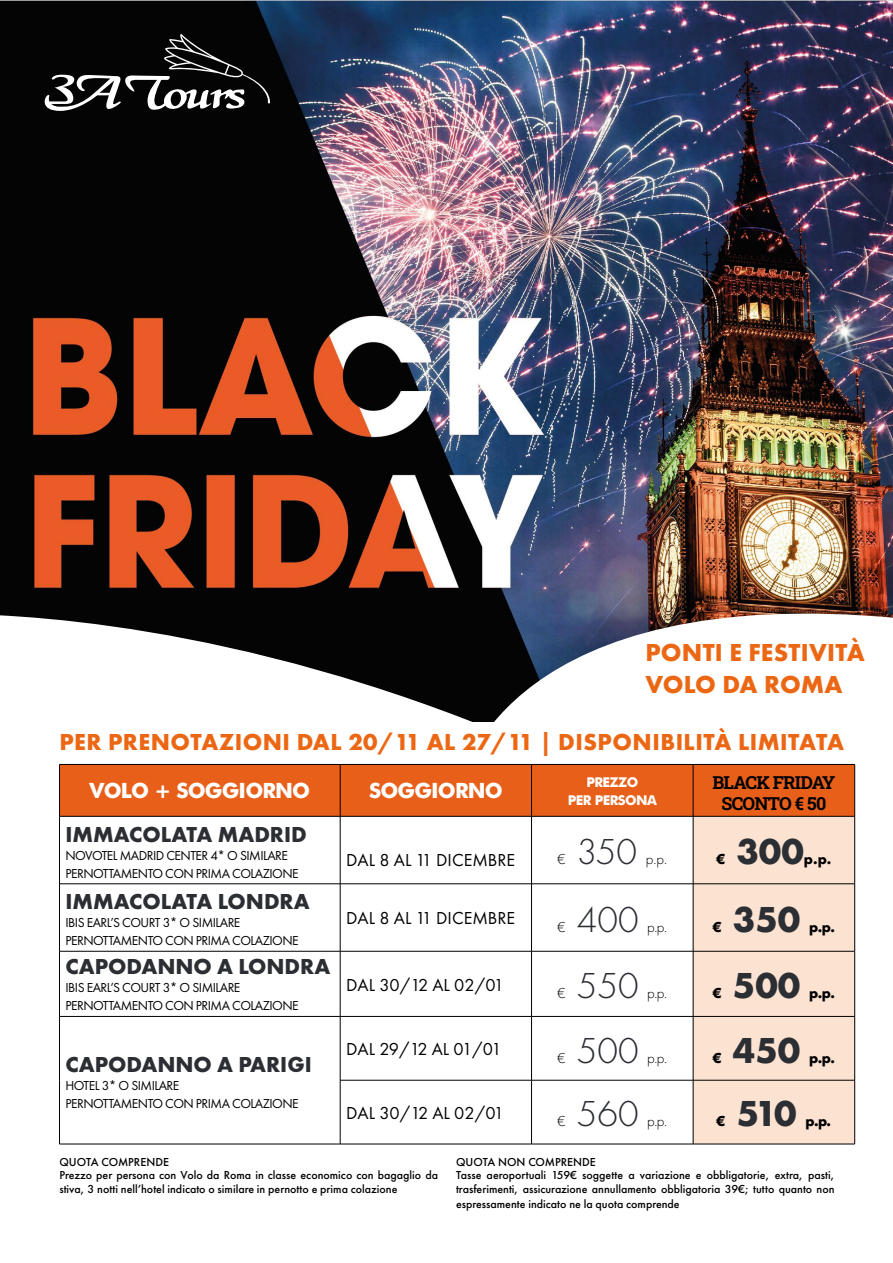
<style>
.page{position:relative;width:893px;height:1263px;background:#fff}
.page>*{position:absolute;margin:0;border:0;box-sizing:border-box;transform-origin:0 0}
.t1{font:300 37.5px "Futura PT";color:#2b2e33}
.t2{font:700 37.5px "Futura PT";color:#2b2e33}
.t3{font:700 25.5px/31.5px "Futura PT";letter-spacing:.01em;color:#ec6714}
.t4{font:700 24px "Futura PT";letter-spacing:.02em;color:#ec6714}
.t5{font:700 22.5px "Futura PT";color:#2b2e33}
.t6{font:700 21px "Futura";letter-spacing:-.04em;color:#fff}
.t7{font:18px "Futura PT";color:#000}
.t8{font:18px/21px "Roboto Slab";letter-spacing:-.04em;color:#000;text-align:center}
.t9{font:18px "Futura PT";letter-spacing:-.035em;color:#000}
.t10{font:300 15px "Futura PT";color:#000}
.t11{font:700 15px "Futura PT";color:#000}
.t12{font:13.5px/18px "Futura PT";letter-spacing:-.04em;color:#000}
.t13{font:700 13.5px/18px "Futura";letter-spacing:-.04em;color:#fff;text-align:center}
.t14{font:500 12px/13.5px "Futura PT";color:#000}
</style>
<div class="page">
<img style="left:0;top:0;width:893px;height:615px">
<img style="left:464px;top:582px;width:429px;height:33px">
<svg style="left:0;top:615px;width:893px;height:529px"></svg>
<svg style="left:39px;top:34px;width:231px;height:77px;background:#2c2c2c"></svg>
<div style="left:60px;top:765px;width:794px;height:51px;background:#e85f19"></div>
<div style="left:694px;top:817px;width:160px;height:327px;background:#fce2d1"></div>
<hr style="left:59px;top:764px;width:281px;height:1px;background:#000">
<hr style="left:59px;top:764px;width:1px;height:52px;background:#000">
<hr style="left:340px;top:764px;width:191px;height:1px;background:#000">
<hr style="left:59px;top:816px;width:281px;height:1px;background:#000">
<hr style="left:59px;top:816px;width:1px;height:68px;background:#000">
<hr style="left:340px;top:816px;width:191px;height:1px;background:#000">
<hr style="left:59px;top:883px;width:281px;height:1px;background:#000">
<hr style="left:59px;top:884px;width:1px;height:67px;background:#000">
<hr style="left:340px;top:883px;width:191px;height:1px;background:#000">
<hr style="left:531px;top:883px;width:162px;height:1px;background:#000">
<hr style="left:693px;top:883px;width:162px;height:1px;background:#000">
<hr style="left:59px;top:951px;width:281px;height:1px;background:#000">
<hr style="left:59px;top:951px;width:1px;height:65px;background:#000">
<hr style="left:340px;top:951px;width:191px;height:1px;background:#000">
<hr style="left:531px;top:951px;width:162px;height:1px;background:#000">
<hr style="left:693px;top:951px;width:162px;height:1px;background:#000">
<hr style="left:59px;top:1016px;width:281px;height:1px;background:#000">
<hr style="left:59px;top:1016px;width:1px;height:64px;background:#000">
<hr style="left:340px;top:1016px;width:191px;height:1px;background:#000">
<hr style="left:531px;top:1016px;width:162px;height:1px;background:#000">
<hr style="left:693px;top:1016px;width:162px;height:1px;background:#000">
<hr style="left:59px;top:1080px;width:1px;height:64px;background:#000">
<hr style="left:340px;top:1080px;width:191px;height:1px;background:#000">
<hr style="left:531px;top:1080px;width:162px;height:1px;background:#000">
<hr style="left:693px;top:1080px;width:162px;height:1px;background:#000">
<hr style="left:59px;top:1144px;width:281px;height:1px;background:#000">
<hr style="left:340px;top:1144px;width:191px;height:1px;background:#000">
<hr style="left:531px;top:1144px;width:162px;height:1px;background:#000">
<hr style="left:693px;top:1144px;width:162px;height:1px;background:#000">
<hr style="left:340px;top:764px;width:1px;height:52px;background:#000">
<hr style="left:531px;top:764px;width:162px;height:1px;background:#000">
<hr style="left:531px;top:764px;width:1px;height:52px;background:#000">
<hr style="left:693px;top:764px;width:162px;height:1px;background:#000">
<hr style="left:693px;top:764px;width:1px;height:52px;background:#000">
<hr style="left:854px;top:764px;width:1px;height:52px;background:#000">
<hr style="left:340px;top:816px;width:1px;height:68px;background:#000">
<hr style="left:531px;top:816px;width:162px;height:1px;background:#000">
<hr style="left:531px;top:816px;width:1px;height:68px;background:#000">
<hr style="left:693px;top:816px;width:162px;height:1px;background:#000">
<hr style="left:693px;top:816px;width:1px;height:68px;background:#000">
<hr style="left:854px;top:816px;width:1px;height:68px;background:#000">
<hr style="left:340px;top:884px;width:1px;height:67px;background:#000">
<hr style="left:531px;top:884px;width:1px;height:67px;background:#000">
<hr style="left:693px;top:884px;width:1px;height:67px;background:#000">
<hr style="left:854px;top:884px;width:1px;height:67px;background:#000">
<hr style="left:340px;top:951px;width:1px;height:65px;background:#000">
<hr style="left:531px;top:951px;width:1px;height:65px;background:#000">
<hr style="left:693px;top:951px;width:1px;height:65px;background:#000">
<hr style="left:854px;top:951px;width:1px;height:65px;background:#000">
<hr style="left:340px;top:1016px;width:1px;height:64px;background:#000">
<hr style="left:531px;top:1016px;width:1px;height:64px;background:#000">
<hr style="left:693px;top:1016px;width:1px;height:64px;background:#000">
<hr style="left:854px;top:1016px;width:1px;height:64px;background:#000">
<hr style="left:340px;top:1080px;width:1px;height:64px;background:#000">
<hr style="left:531px;top:1080px;width:1px;height:64px;background:#000">
<hr style="left:693px;top:1080px;width:1px;height:64px;background:#000">
<hr style="left:854px;top:1080px;width:1px;height:64px;background:#000">
<h2 class="t3" style="left:645px;top:636px;width:221px">PONTI E FESTIVITÀ<br>VOLO DA ROMA</h2>
<h3 class="t4" style="left:59px;top:726px;width:786px">PER PRENOTAZIONI DAL 20/11 AL 27/11 | DISPONIBILITÀ LIMITATA</h3>
<h3 class="t6" style="left:90px;top:776px;width:222px">VOLO + SOGGIORNO</h3>
<h3 class="t6" style="left:369px;top:776px;width:135px">SOGGIORNO</h3>
<p class="t13" style="left:568px;top:772px;width:91px">PREZZO<br>PER PERSONA</p>
<h3 class="t8" style="left:712px;top:772px;width:124px">BLACK FRIDAY<br>SCONTO € 50</h3>
<h3 class="t5" style="left:66px;top:820px;width:243px">IMMACOLATA MADRID</h3>
<p class="t12" style="left:66px;top:846px;width:235px">NOVOTEL MADRID CENTER 4* O SIMILARE<br>PERNOTTAMENTO CON PRIMA COLAZIONE</p>
<h3 class="t7" style="left:346px;top:849px;width:170px">DAL 8 AL 11 DICEMBRE</h3>
<p class="t10" style="left:557px;top:851px;width:10px">€</p>
<h1 class="t2" style="left:736px;top:828px;width:69px">300</h1>
<h1 class="t1" style="left:577px;top:831px;width:62px">350</h1>
<p class="t10" style="left:646px;top:851px;width:23px">p.p.</p>
<p class="t11" style="left:716px;top:850px;width:10px">€</p>
<p class="t11" style="left:804px;top:850px;width:29px">p.p.</p>
<h3 class="t5" style="left:66px;top:887px;width:246px">IMMACOLATA LONDRA</h3>
<p class="t12" style="left:66px;top:914px;width:235px">IBIS EARL’S COURT 3* O SIMILARE<br>PERNOTTAMENTO CON PRIMA COLAZIONE</p>
<h3 class="t7" style="left:346px;top:908px;width:170px">DAL 8 AL 11 DICEMBRE</h3>
<p class="t10" style="left:558px;top:918px;width:10px">€</p>
<h3 class="t5" style="left:66px;top:952px;width:266px">CAPODANNO A LONDRA</h3>
<p class="t12" style="left:66px;top:979px;width:235px">IBIS EARL’S COURT 3* O SIMILARE<br>PERNOTTAMENTO CON PRIMA COLAZIONE</p>
<h3 class="t7" style="left:346px;top:974px;width:159px">DAL 30/12 AL 02/01</h3>
<p class="t10" style="left:558px;top:985px;width:10px">€</p>
<h3 class="t5" style="left:66px;top:1050px;width:248px">CAPODANNO A PARIGI</h3>
<p class="t12" style="left:66px;top:1076px;width:235px">HOTEL 3* O SIMILARE<br>PERNOTTAMENTO CON PRIMA COLAZIONE</p>
<h3 class="t9" style="left:346px;top:1038px;width:157px">DAL 29/12 AL 01/01</h3>
<p class="t10" style="left:558px;top:1049px;width:10px">€</p>
<h3 class="t7" style="left:346px;top:1102px;width:159px">DAL 30/12 AL 02/01</h3>
<p class="t10" style="left:558px;top:1113px;width:10px">€</p>
<h1 class="t1" style="left:577px;top:898px;width:63px">400</h1>
<p class="t10" style="left:647px;top:918px;width:21px">p.p.</p>
<p class="t11" style="left:713px;top:917px;width:10px">€</p>
<h1 class="t2" style="left:733px;top:895px;width:69px">350</h1>
<p class="t11" style="left:809px;top:917px;width:27px">p.p.</p>
<h1 class="t1" style="left:577px;top:964px;width:63px">550</h1>
<p class="t10" style="left:647px;top:985px;width:21px">p.p.</p>
<p class="t11" style="left:713px;top:983px;width:10px">€</p>
<h1 class="t2" style="left:733px;top:961px;width:69px">500</h1>
<p class="t11" style="left:809px;top:983px;width:27px">p.p.</p>
<h1 class="t1" style="left:577px;top:1029px;width:63px">500</h1>
<p class="t10" style="left:647px;top:1049px;width:21px">p.p.</p>
<p class="t11" style="left:713px;top:1048px;width:10px">€</p>
<h1 class="t2" style="left:733px;top:1026px;width:69px">450</h1>
<p class="t11" style="left:809px;top:1048px;width:27px">p.p.</p>
<h1 class="t1" style="left:577px;top:1093px;width:63px">560</h1>
<p class="t10" style="left:647px;top:1113px;width:21px">p.p.</p>
<p class="t11" style="left:717px;top:1112px;width:10px">€</p>
<h1 class="t2" style="left:737px;top:1090px;width:61px">510</h1>
<p class="t11" style="left:805px;top:1112px;width:27px">p.p.</p>
<p class="t14" style="left:59px;top:1155px;width:380px">QUOTA COMPRENDE<br>Prezzo per persona con Volo da Roma in classe economico con bagaglio da stiva, 3 notti nell’hotel indicato o similare in pernotto e prima colazione</p>
<p class="t14" style="left:456px;top:1155px;width:380px">QUOTA NON COMPRENDE<br>Tasse aeroportuali 159€ soggette a variazione e obbligatorie, extra, pasti, trasferimenti, assicurazione annullamento obbligatoria 39€; tutto quanto non</p>
<p class="t14" style="left:456px;top:1197px;width:225px">espressamente indicato ne la quota comprende</p>
</div>
